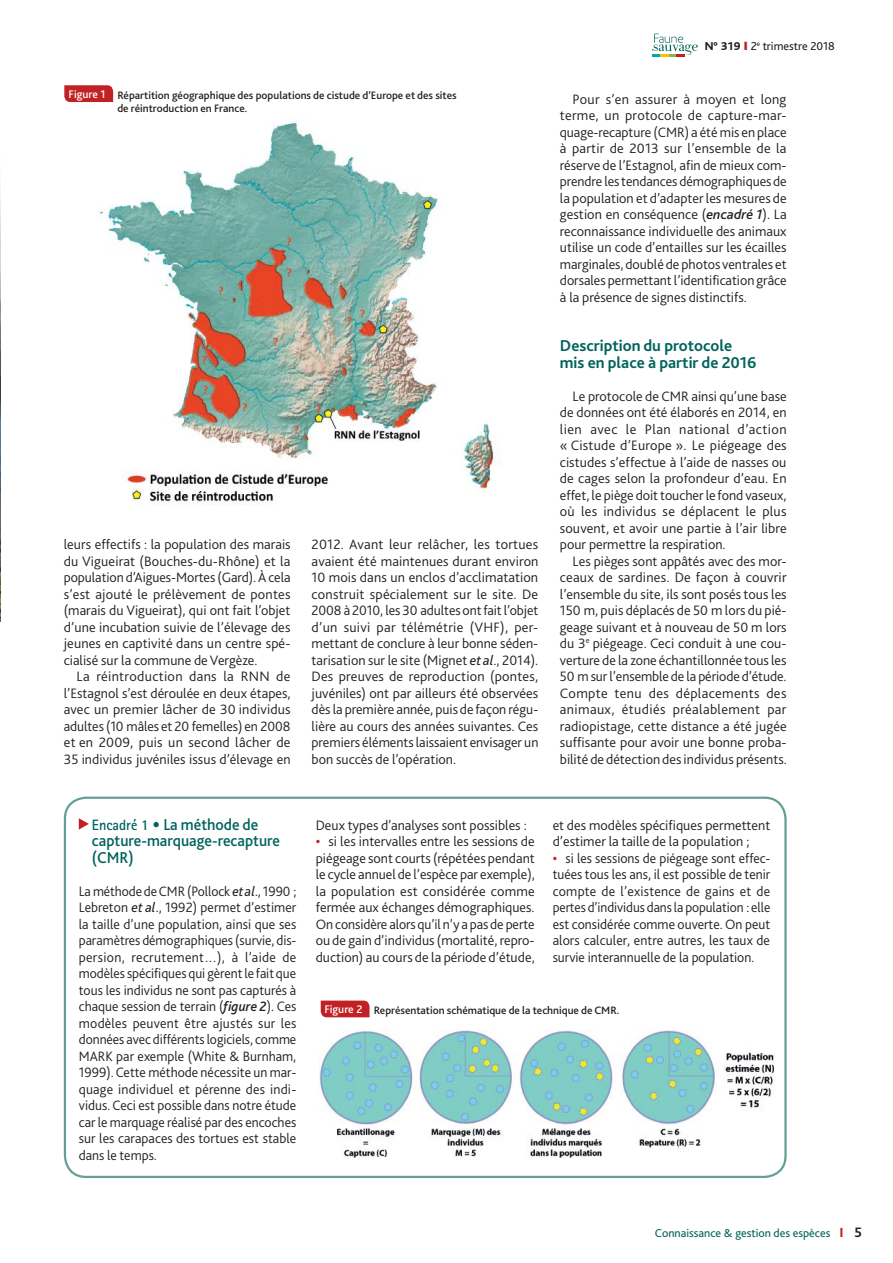
<style>
.page{position:relative;width:893px;height:1263px;background:#fff}
.page>*{position:absolute;margin:0;border:0;box-sizing:border-box;transform-origin:0 0}
.t1{font:500 16.5px/16.5px "Bliss 2";color:#00635d;scale:.95 1}
.t2{font:700 16.5px/16.5px "Bliss 2";color:#00635d}
.t3{font:300 14.25px/16.5px "Bliss 2";color:#241f1f;text-align:justify}
.t4{font:300 14.25px/16.5px "Bliss 2";color:#241f1f;text-align:justify;scale:.96 1}
.t5{font:700 14.25px "Bliss 2";color:#241f1f}
.t6{font:12px "Bliss 2";color:#00635d}
.t7{font:12px "Bliss 2";color:#241f1f}
.t8{font:500 11.25px/13.5px "Bliss 2";color:#241f1f}
.s1{font-size:11.55px;color:#fff}
.s2{font-weight:400;font-style:italic}
.s3{font-family:"Bliss";font-weight:800}
.s4{color:#c12024}
.s5{font-weight:500;font-style:italic}
.s6{font-family:"Rotis Sans Serif";font-weight:700;font-size:15px}
.s7{font-weight:500;color:#c12024}
</style>
<div class="page">
<svg style="left:652px;top:34px;width:46px;height:23px"></svg>
<svg style="left:840px;top:1228px;width:2px;height:9px"></svg>
<img style="left:0;top:381px;width:1px;height:240px">
<svg style="left:79px;top:818px;width:10px;height:12px"></svg>
<div style="left:64px;top:797px;width:723px;height:381px;border:2px solid #659e96;border-radius:21px"></div>
<img style="left:97px;top:120px;width:403px;height:386px">
<svg style="left:64px;top:85px;width:49px;height:17px"></svg>
<img style="left:319px;top:1030px;width:455px;height:128px">
<svg style="left:321px;top:1001px;width:49px;height:16px"></svg>
<p class="t8" style="left:117px;top:88px;width:341px;text-indent:-49px"><span class="s1">Figure 1</span> Répartition géographique des populations de cistude d’Europe et des sites de réintroduction en France.</p>
<p class="t3" style="left:64px;top:536px;width:228px">leurs effectifs : la population des marais du Vigueirat (Bouches-du-Rhône) et la population d’Aigues-Mortes (Gard). À cela s’est ajouté le prélèvement de pontes (marais du Vigueirat), qui ont fait l’objet d’une incubation suivie de l’élevage des jeunes en captivité dans un centre spé&shy;cialisé sur la commune de Vergèze.</p>
<p class="t3" style="left:64px;top:668px;width:228px;text-indent:13px">La réintroduction dans la RNN de l’Estagnol s’est déroulée en deux étapes, avec un premier lâcher de 30 individus adultes (10 mâles et 20 femelles) en 2008 et en 2009, puis un second lâcher de 35 individus juvéniles issus d’élevage en</p>
<p class="t3" style="left:312px;top:536px;width:228px">2012. Avant leur relâcher, les tortues avaient été maintenues durant environ 10 mois dans un enclos d’acclimatation construit spécialement sur le site. De 2008 à 2010, les 30 adultes ont fait l’objet d’un suivi par télémétrie (VHF), per&shy;mettant de conclure à leur bonne séden&shy;tarisation sur le site (Mignet <span class="s2">et al</span>., 2014).<br>Des preuves de reproduction (pontes, juvéniles) ont par ailleurs été observées dès la première année, puis de façon régu&shy;lière au cours des années suivantes. Ces premiers éléments laissaient envisager un bon succès de l’opération.</p>
<p class="t7" style="left:705px;top:39px;width:132px"><span class="s3">N° 319</span> <span class="s4">❙</span> 2<sup>e</sup> trimestre 2018</p>
<p class="t3" style="left:560px;top:90px;width:228px;text-indent:13px">Pour s’en assurer à moyen et long terme, un protocole de capture-mar&shy;quage-recapture (CMR) a été mis en place à partir de 2013 sur l’ensemble de la réserve de l’Estagnol, afin de mieux com&shy;prendre les tendances démographiques de la population et d’adapter les mesures de gestion en conséquence (<span class="s5">encadré 1</span>). La reconnaissance individuelle des animaux utilise un code d’entailles sur les écailles marginales, doublé de photos ventrales et dorsales permettant l’identification grâce à la présence de signes distinctifs.</p>
<p class="t2" style="left:560px;top:337px;width:198px">Description du protocole mis en place à partir de 2016</p>
<p class="t3" style="left:560px;top:387px;width:228px;text-indent:13px">Le protocole de CMR ainsi qu’une base de données ont été élaborés en 2014, en lien avec le Plan national d’action « Cistude d’Europe ». Le piégeage des cistudes s’effectue à l’aide de nasses ou de cages selon la profondeur d’eau. En effet, le piège doit toucher le fond vaseux, où les individus se déplacent le plus souvent, et avoir une partie à l’air libre pour permettre la respiration.</p>
<p class="t3" style="left:560px;top:552px;width:228px;text-indent:13px">Les pièges sont appâtés avec des mor&shy;ceaux de sardines. De façon à couvrir l’ensemble du site, ils sont posés tous les 150 m, puis déplacés de 50 m lors du pié&shy;geage suivant et à nouveau de 50 m lors du 3<sup>e</sup> piégeage. Ceci conduit à une cou&shy;verture de la zone échantillonnée tous les 50 m sur l’ensemble de la période d’étude.<br>Compte tenu des déplacements des animaux, étudiés préalablement par radiopistage, cette distance a été jugée suffisante pour avoir une bonne proba&shy;bilité de détection des individus présents.</p>
<p class="t1" style="left:92px;top:815px;width:199px"><span class="s6">Encadré 1 •</span> La méthode de capture-marquage-recapture (CMR)</p>
<p class="t4" style="left:79px;top:882px;width:228px">La méthode de CMR (Pollock <span class="s2">et al</span>., 1990 ; Lebreton <span class="s2">et al</span>., 1992) permet d’estimer la taille d’une population, ainsi que ses paramètres démographiques (survie, dis&shy;persion, recrutement…), à l’aide de modèles spécifiques qui gèrent le fait que tous les individus ne sont pas capturés à chaque session de terrain (<span class="s5">figure 2</span>). Ces modèles peuvent être ajustés sur les données avec différents logiciels, comme MARK par exemple (White &amp; Burnham, 1999). Cette méthode nécessite un mar&shy;quage individuel et pérenne des indi&shy;vidus. Ceci est possible dans notre étude car le marquage réalisé par des encoches sur les carapaces des tortues est stable dans le temps.</p>
<p class="t3" style="left:316px;top:816px;width:213px">Deux types d’analyses sont possibles :</p>
<p class="t3" style="left:316px;top:833px;width:221px"><span class="s7">•</span> si les intervalles entre les sessions de piégeage sont courts (répétées pendant le cycle annuel de l’espèce par exemple), la population est considérée comme fermée aux échanges démographiques.<br>On considère alors qu’il n’y a pas de perte ou de gain d’individus (mortalité, repro&shy;duction) au cours de la période d’étude,</p>
<p class="t3" style="left:553px;top:816px;width:219px">et des modèles spécifiques permettent d’estimer la taille de la population ;</p>
<p class="t3" style="left:553px;top:849px;width:219px"><span class="s7">•</span> si les sessions de piégeage sont effec&shy;tuées tous les ans, il est possible de tenir compte de l’existence de gains et de pertes d’individus dans la population : elle est considérée comme ouverte. On peut alors calculer, entre autres, les taux de survie interannuelle de la population.</p>
<p class="t8" style="left:324px;top:1003px;width:296px"><span class="s1">Figure 2</span> Représentation schématique de la technique de CMR.</p>
<p class="t6" style="left:655px;top:1225px;width:177px">Connaissance &amp; gestion des espèces</p>
<p class="t5" style="left:855px;top:1223px;width:9px">5</p>
</div>
